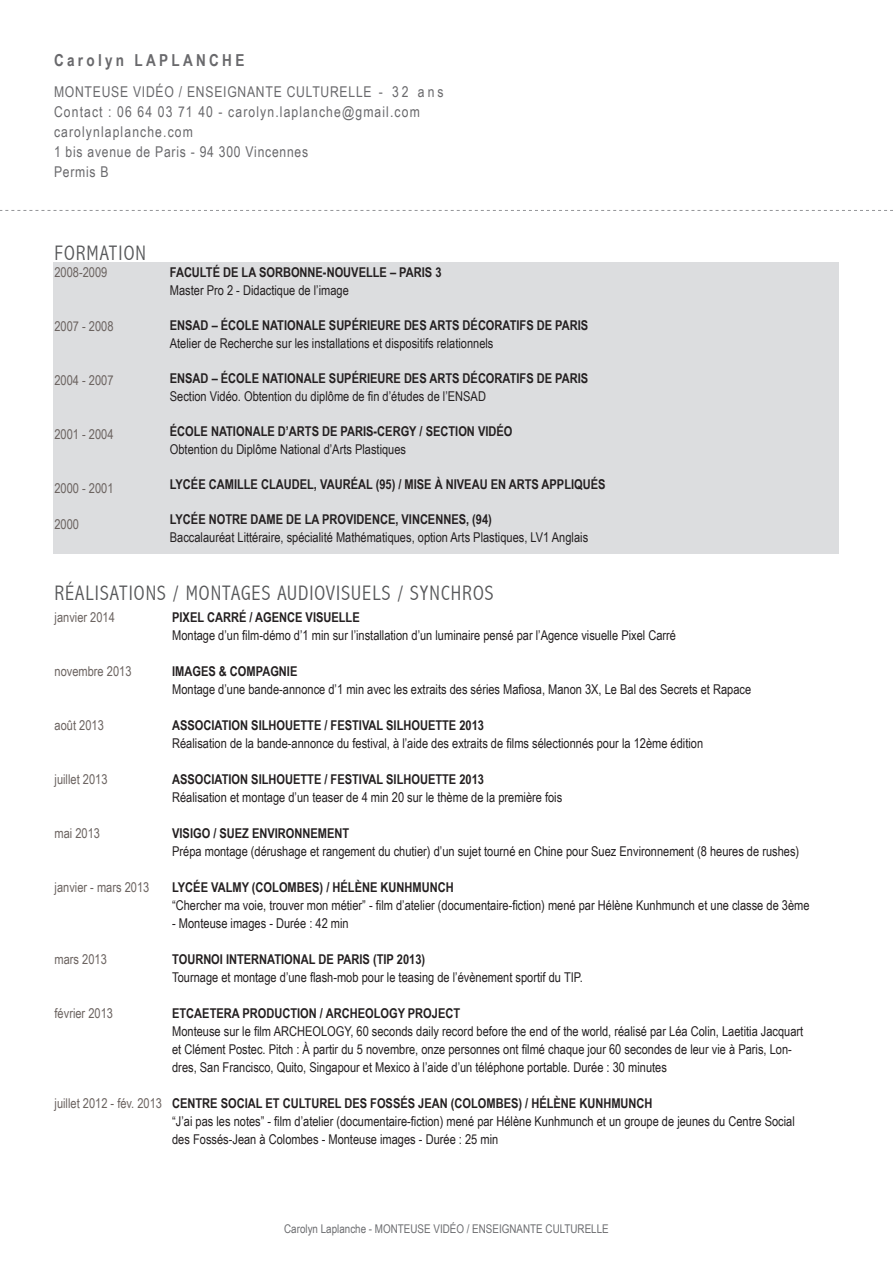
<style>
.page{position:relative;width:893px;height:1263px;background:#fff}
.page>*{position:absolute;margin:0;border:0;box-sizing:border-box;transform-origin:0 0}
.t1{font:300 condensed 21px "Abadi";letter-spacing:.05em;color:#57585a}
.t2{font:700 16.5px "Arial Narrow";letter-spacing:.2em;color:#69696c}
.t3{font:14.85px/19.8px "Arial Narrow";letter-spacing:.05em;color:#69696c}
.t4{font:13.5px/18px "Arial Narrow";color:#231f20}
.t5{font:700 13.5px "Arial Narrow";color:#231f20}
.t6{font:13.5px "Arial Narrow";color:#6b6360}
.t7{font:12px "Arial Narrow";color:#6c6d70}
</style>
<div class="page">
<div style="left:53px;top:262px;width:786px;height:292px;background:#dcdddf"></div>
<svg style="left:0;top:210px;width:893px;height:1px"></svg>
<p class="t2" style="left:54px;top:48px;width:192px">CAROLYN LAPLANCHE</p>
<p class="t3" style="left:54px;top:82px;width:391px">MONTEUSE VIDÉO / ENSEIGNANTE CULTURELLE - 3 2 a n s Contact : 06 64 03 71 40 - carolyn.laplanche@gmail.com carolynlaplanche.com<br>1 bis avenue de Paris - 94 300 Vincennes<br>Permis B</p>
<h1 class="t1" style="left:54px;top:240px;width:93px">FORMATION</h1>
<p class="t6" style="left:54px;top:262px;width:54px">2008-2009</p>
<p class="t6" style="left:54px;top:316px;width:61px">2007 - 2008</p>
<p class="t6" style="left:54px;top:370px;width:61px">2004 - 2007</p>
<p class="t6" style="left:54px;top:424px;width:61px">2001 - 2004</p>
<p class="t6" style="left:54px;top:478px;width:61px">2000 - 2001</p>
<p class="t6" style="left:54px;top:514px;width:26px">2000</p>
<p class="t5" style="left:170px;top:262px;width:273px">FACULTÉ DE LA SORBONNE-NOUVELLE – PARIS 3</p>
<p class="t4" style="left:170px;top:281px;width:181px">Master Pro 2 - Didactique de l’image</p>
<p class="t5" style="left:170px;top:315px;width:420px">ENSAD – ÉCOLE NATIONALE SUPÉRIEURE DES ARTS DÉCORATIFS DE PARIS</p>
<p class="t4" style="left:170px;top:334px;width:325px">Atelier de Recherche sur les installations et dispositifs relationnels</p>
<p class="t5" style="left:170px;top:368px;width:420px">ENSAD – ÉCOLE NATIONALE SUPÉRIEURE DES ARTS DÉCORATIFS DE PARIS</p>
<p class="t4" style="left:170px;top:387px;width:318px">Section Vidéo. Obtention du diplôme de fin d’études de l’ENSAD</p>
<p class="t5" style="left:170px;top:421px;width:271px">ÉCOLE NATIONALE D’ARTS DE PARIS-CERGY / SECTION</p>
<p class="t5" style="left:478px;top:421px;width:15px">VIDÉO</p>
<p class="t4" style="left:170px;top:440px;width:238px">Obtention du Diplôme National d’Arts Plastiques</p>
<p class="t5" style="left:170px;top:474px;width:292px">LYCÉE CAMILLE CLAUDEL, VAURÉAL (95) / MISE À NIVEAU</p>
<p class="t5" style="left:491px;top:474px;width:34px">EN ARTS</p>
<p class="t5" style="left:542px;top:474px;width:15px">APPLI</p>
<p class="t5" style="left:574px;top:474px;width:17px">QUÉS</p>
<p class="t5" style="left:170px;top:509px;width:324px">LYCÉE NOTRE DAME DE LA PROVIDENCE, VINCENNES, (94)</p>
<p class="t4" style="left:170px;top:528px;width:420px">Baccalauréat Littéraire, spécialité Mathématiques, option Arts Plastiques, LV1 Anglais</p>
<h1 class="t1" style="left:54px;top:581px;width:441px">RÉALISATIONS / MONTAGES AUDIOVISUELS / SYNCHROS</h1>
<p class="t5" style="left:172px;top:607px;width:44px">PIXEL CARRÉ</p>
<p class="t5" style="left:249px;top:607px;width:15px">/ AGENCE</p>
<p class="t5" style="left:306px;top:607px;width:8px">VISUELLE</p>
<p class="t4" style="left:172px;top:625px;width:505px">Montage d’un film-démo d’1 min sur l’installation d’un luminaire pensé par l’Agence visuelle Pixel Carré</p>
<p class="t5" style="left:172px;top:661px;width:67px">IMAGES &amp; COMPAGNIE</p>
<p class="t4" style="left:172px;top:679px;width:581px">Montage d’une bande-annonce d’1 min avec les extraits des séries Mafiosa, Manon 3X, Le Bal des Secrets et Rapace</p>
<p class="t5" style="left:172px;top:715px;width:16px">ASSOCIATION</p>
<p class="t5" style="left:251px;top:715px;width:8px">SILHOUETTE</p>
<p class="t5" style="left:324px;top:715px;width:14px">/ FESTIVAL</p>
<p class="t5" style="left:386px;top:715px;width:8px">SILHOUETTE</p>
<p class="t5" style="left:459px;top:715px;width:26px">2013</p>
<p class="t4" style="left:172px;top:733px;width:533px">Réalisation de la bande-annonce du festival, à l’aide des extraits de films sélectionnés pour la 12ème édition</p>
<p class="t5" style="left:172px;top:769px;width:313px">ASSOCIATION SILHOUETTE / FESTIVAL SILHOUETTE 2013</p>
<p class="t4" style="left:172px;top:787px;width:392px">Réalisation et montage d’un teaser de 4 min 20 sur le thème de la première fois</p>
<p class="t5" style="left:172px;top:823px;width:179px">VISIGO / SUEZ ENVIRONNEMENT</p>
<p class="t4" style="left:172px;top:841px;width:629px">Prépa montage (dérushage et rangement du chutier) d’un sujet tourné en Chine pour Suez Environnement (8 heures de rushes)</p>
<p class="t5" style="left:172px;top:877px;width:48px">LYCÉE VALMY</p>
<p class="t5" style="left:252px;top:877px;width:13px">(COLOMBES</p>
<p class="t5" style="left:320px;top:877px;width:78px">) / HÉLÈNE KUNHMUNCH</p>
<p class="t4" style="left:172px;top:895px;width:639px">“Chercher ma voie, trouver mon métier” - film d’atelier (documentaire-fiction) mené par Hélène Kunhmunch et une classe de 3ème</p>
<p class="t4" style="left:172px;top:913px;width:178px">- Monteuse images - Durée : 42 min</p>
<p class="t5" style="left:172px;top:949px;width:15px">TOURNOI</p>
<p class="t5" style="left:226px;top:949px;width:8px">INTERNATIONAL</p>
<p class="t5" style="left:319px;top:949px;width:33px">DE PARIS</p>
<p class="t5" style="left:373px;top:949px;width:54px">(TIP 2013)</p>
<p class="t4" style="left:172px;top:967px;width:412px">Tournage et montage d’une flash-mob pour le teasing de l’évènement sportif du TIP.</p>
<p class="t5" style="left:172px;top:1003px;width:31px">ETCAETERA</p>
<p class="t5" style="left:242px;top:1003px;width:16px">PRODUCTION</p>
<p class="t5" style="left:320px;top:1003px;width:142px">/ ARCHEOLOGY PROJECT</p>
<p class="t4" style="left:172px;top:1021px;width:633px">Monteuse sur le film ARCHEOLOGY, 60 seconds daily record before the end of the world, réalisé par Léa Colin, Laetitia Jacquart et Clément Postec. Pitch : À partir du 5 novembre, onze personnes ont filmé chaque jour 60 secondes de leur vie à Paris, Lon&shy;dres, San Francisco, Quito, Singapour et Mexico à l’aide d’un téléphone portable. Durée : 30 minutes</p>
<p class="t5" style="left:172px;top:1093px;width:9px">CENTRE</p>
<p class="t5" style="left:221px;top:1093px;width:8px">SOCIAL</p>
<p class="t5" style="left:265px;top:1093px;width:26px">ET CULTUREL</p>
<p class="t5" style="left:344px;top:1093px;width:9px">DES</p>
<p class="t5" style="left:370px;top:1093px;width:9px">FOSSÉS</p>
<p class="t5" style="left:418px;top:1093px;width:9px">JEAN</p>
<p class="t5" style="left:451px;top:1093px;width:13px">(COLOMBES</p>
<p class="t5" style="left:518px;top:1093px;width:78px">) / HÉLÈNE KUNHMUNCH</p>
<p class="t4" style="left:172px;top:1111px;width:624px">“J’ai pas les notes” - film d’atelier (documentaire-fiction) mené par Hélène Kunhmunch et un groupe de jeunes du Centre Social des Fossés-Jean à Colombes - Monteuse images - Durée : 25 min</p>
<p class="t6" style="left:55px;top:607px;width:62px">janvier 2014</p>
<p class="t6" style="left:55px;top:661px;width:78px">novembre 2013</p>
<p class="t6" style="left:55px;top:715px;width:51px">août 2013</p>
<p class="t6" style="left:55px;top:769px;width:54px">juillet 2013</p>
<p class="t6" style="left:55px;top:823px;width:47px">mai 2013</p>
<p class="t6" style="left:55px;top:877px;width:96px">janvier - mars 2013</p>
<p class="t6" style="left:55px;top:949px;width:54px">mars 2013</p>
<p class="t6" style="left:55px;top:1003px;width:60px">février 2013</p>
<p class="t6" style="left:55px;top:1093px;width:109px">juillet 2012 - fév. 2013</p>
<p class="t7" style="left:284px;top:1220px;width:157px">Carolyn Laplanche - MONTEUSE vidéo</p>
<p class="t7" style="left:467px;top:1220px;width:13px">/ enseignante</p>
<p class="t7" style="left:546px;top:1220px;width:8px">culturelle</p>
</div>
